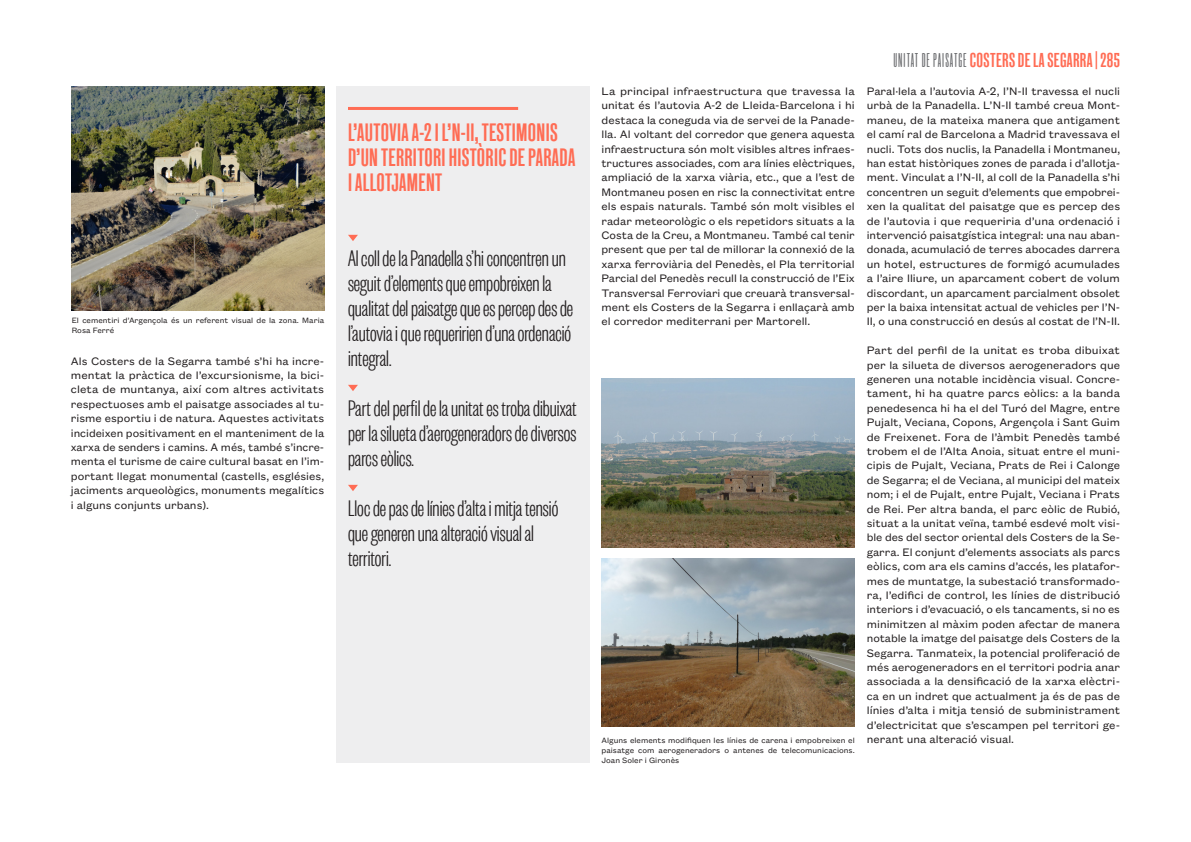
<style>
.page{position:relative;width:1191px;height:842px;background:#fff}
.page>*{position:absolute;margin:0;border:0;box-sizing:border-box;transform-origin:0 0}
.t1{font:300 25px/25px "Founders Grotesk X Cond";color:#231f20}
.t2{font:25px/25px "New Grotesk Square THREE";letter-spacing:.015em;color:#ff6c54}
.t3{font:20px "New Grotesk Square THREE";letter-spacing:.02em;color:#ff6c54}
.t4{font:12px/14.4px "Founders Grotesk Text";color:#231f20;text-align:justify}
.t5{font:8.5px/10px "Founders Grotesk Text";color:#231f20;text-align:justify}
.s1{font-family:"New Grotesk Round ONE";color:#6c6d70}
</style>
<div class="page">
<img style="left:72px;top:86px;width:252px;height:224px">
<img style="left:601px;top:379px;width:253px;height:168px">
<img style="left:601px;top:558px;width:253px;height:169px">
<div style="left:336px;top:86px;width:253px;height:677px;background:#eeeeef"></div>
<hr style="left:348px;top:107px;width:170px;height:3px;background:#ff6c54">
<svg style="left:348px;top:235px;width:10px;height:6px"></svg>
<svg style="left:348px;top:385px;width:10px;height:6px"></svg>
<svg style="left:348px;top:485px;width:10px;height:6px"></svg>
<p class="t4" style="left:601px;top:83px;width:255px">La principal infraestructura que travessa la unitat és l’autovia A-2 de Lleida-Barcelona i hi destaca la coneguda via de servei de la Panade&shy;lla. Al voltant del corredor que genera aquesta infraestructura són molt visibles altres infraes&shy;tructures associades, com ara línies elèctriques, ampliació de la xarxa viària, etc., que a l’est de Montmaneu posen en risc la connectivitat entre els espais naturals. També són molt visibles el radar meteorològic o els repetidors situats a la Costa de la Creu, a Montmaneu. També cal tenir present que per tal de millorar la connexió de la xarxa ferroviària del Penedès, el Pla territorial Parcial del Penedès recull la construcció de l’Eix Transversal Ferroviari que creuarà transversal&shy;ment els Costers de la Segarra i enllaçarà amb</p>
<h1 class="t2" style="left:348px;top:120px;width:229px">L’AUTOVIA A-2 I L’N-II, TESTIMONIS<br>D’UN TERRITORI HISTÒRIC DE PARADA<br>I ALLOTJAMENT</h1>
<h1 class="t1" style="left:348px;top:245px;width:227px">Al coll de la Panadella s’hi concentren un seguit d’elements que empobreixen la qualitat del paisatge que es percep des de l’autovia i que requeririen d’una ordenació integral.</h1>
<h1 class="t1" style="left:348px;top:395px;width:230px;text-align:justify">Part del perfil de la unitat es troba dibuixat per la silueta d’aerogeneradors de diversos parcs eòlics.</h1>
<h1 class="t1" style="left:348px;top:495px;width:212px">Lloc de pas de línies d’alta i mitja tensió que generen una alteració visual al territori.</h1>
<p class="t5" style="left:72px;top:315px;width:254px">El cementiri d’Argençola és un referent visual de la zona. Maria</p>
<p class="t4" style="left:601px;top:313px;width:210px">el corredor mediterrani per Martorell.</p>
<p class="t5" style="left:72px;top:325px;width:44px">Rosa Ferré</p>
<p class="t4" style="left:71px;top:353px;width:255px">Als Costers de la Segarra també s’hi ha incre&shy;mentat la pràctica de l’excursionisme, la bici&shy;cleta de muntanya, així com altres activitats respectuoses amb el paisatge associades al tu&shy;risme esportiu i de natura. Aquestes activitats incideixen positivament en el manteniment de la xarxa de senders i camins. A més, també s’incre&shy;menta el turisme de caire cultural basat en l’im&shy;portant llegat monumental (castells, esglésies, jaciments arqueològics, monuments megalítics i alguns conjunts urbans).</p>
<p class="t5" style="left:601px;top:734px;width:255px">Alguns elements modifiquen les línies de carena i empobreixen el paisatge com aerogeneradors o antenes de telecomunicacions.<br>Joan Soler i Gironès</p>
<h2 class="t3" style="left:893px;top:49px;width:228px"><span class="s1">UNITAT DE PAISATGE</span> COSTERS DE LA SEGARRA | 285</h2>
<p class="t4" style="left:866px;top:83px;width:255px">Paral·lela a l’autovia A-2, l’N-II travessa el nucli urbà de la Panadella. L’N-II també creua Mont&shy;maneu, de la mateixa manera que antigament el camí ral de Barcelona a Madrid travessava el nucli. Tots dos nuclis, la Panadella i Montmaneu, han estat històriques zones de parada i d’allotja&shy;ment. Vinculat a l’N-II, al coll de la Panadella s’hi concentren un seguit d’elements que empobrei&shy;xen la qualitat del paisatge que es percep des de l’autovia i que requeriria d’una ordenació i intervenció paisatgística integral: una nau aban&shy;donada, acumulació de terres abocades darrera un hotel, estructures de formigó acumulades a l’aire lliure, un aparcament cobert de volum discordant, un aparcament parcialment obsolet per la baixa intensitat actual de vehicles per l’N-II, o una construcció en desús al costat de l’N-II.</p>
<p class="t4" style="left:866px;top:342px;width:255px">Part del perfil de la unitat es troba dibuixat per la silueta de diversos aerogeneradors que generen una notable incidència visual. Concre&shy;tament, hi ha quatre parcs eòlics: a la banda penedesenca hi ha el del Turó del Magre, entre Pujalt, Veciana, Copons, Argençola i Sant Guim de Freixenet. Fora de l’àmbit Penedès també trobem el de l’Alta Anoia, situat entre el muni&shy;cipis de Pujalt, Veciana, Prats de Rei i Calonge de Segarra; el de Veciana, al municipi del mateix nom; i el de Pujalt, entre Pujalt, Veciana i Prats de Rei. Per altra banda, el parc eòlic de Rubió, situat a la unitat veïna, també esdevé molt visi&shy;ble des del sector oriental dels Costers de la Se&shy;garra. El conjunt d’elements associats als parcs eòlics, com ara els camins d’accés, les platafor&shy;mes de muntatge, la subestació transformado&shy;ra, l’edifici de control, les línies de distribució interiors i d’evacuació, o els tancaments, si no es minimitzen al màxim poden afectar de manera notable la imatge del paisatge dels Costers de la Segarra. Tanmateix, la potencial proliferació de més aerogeneradors en el territori podria anar associada a la densificació de la xarxa elèctri&shy;ca en un indret que actualment ja és de pas de línies d’alta i mitja tensió de subministrament d’electricitat que s’escampen pel territori ge&shy;nerant una alteració visual.</p>
</div>
